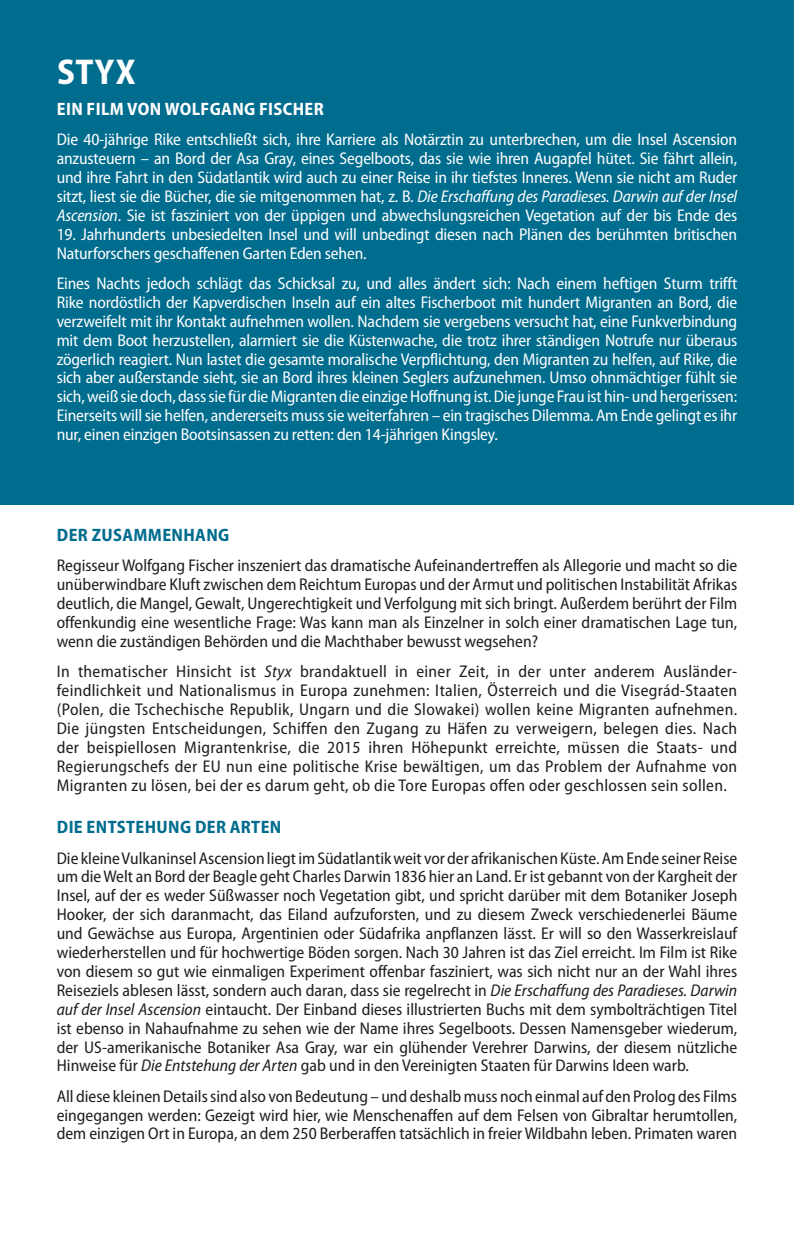
<style>
.page{position:relative;width:794px;height:1248px;background:#fff}
.page>*{position:absolute;margin:0;border:0;box-sizing:border-box;transform-origin:0 0}
.doc_title_1{font:700 semi-condensed 36px "Myriad Pro";color:#fff}
.doc_title_3_bis{font:700 semi-condensed 18px "Myriad Pro";letter-spacing:.02em;color:#fff}
.title_1{font:700 semi-condensed 18px "Myriad Pro";letter-spacing:.02em;color:#006c8e}
.title_1_break{font:700 semi-condensed 18px "Myriad Pro";letter-spacing:.02em;color:#006c8e}
.body{font:semi-condensed 17px/18.8px "Myriad Pro";color:#1d1d1b;text-align:justify}
.body_wh{font:semi-condensed 17px/18.8px "Myriad Pro";letter-spacing:-.01em;color:#fff;text-align:justify}
.s1{font-style:italic}
</style>
<div class="page">
<div style="left:0;top:0;width:794px;height:505px;background:#006c8e"></div>
<p class="doc_title_1" style="left:57px;top:48px;width:80px">STYX</p>
<p class="doc_title_3_bis" style="left:57px;top:97px;width:268px">EIN FILM VON WOLFGANG FISCHER</p>
<p class="body_wh" style="left:57px;top:130px;width:682px">Die 40-jährige Rike entschließt sich, ihre Karriere als Notärztin zu unterbrechen, um die Insel Ascension anzusteuern – an Bord der Asa Gray, eines Segelboots, das sie wie ihren Augapfel hütet. Sie fährt allein, und ihre Fahrt in den Südatlantik wird auch zu einer Reise in ihr tiefstes Inneres. Wenn sie nicht am Ruder sitzt, liest sie die Bücher, die sie mitgenommen hat, z. B. <span class="s1">Die Erschaffung des Paradieses. Darwin auf der Insel Ascension</span>. Sie ist fasziniert von der üppigen und abwechslungsreichen Vegetation auf der bis Ende des</p>
<p class="body_wh" style="left:57px;top:224px;width:682px">19. Jahrhunderts unbesiedelten Insel und will unbedingt diesen nach Plänen des berühmten britischen<br>Naturforschers geschaffenen Garten Eden sehen.</p>
<p class="body_wh" style="left:57px;top:273px;width:682px">Eines Nachts jedoch schlägt das Schicksal zu, und alles ändert sich: Nach einem heftigen Sturm trifft Rike nordöstlich der Kapverdischen Inseln auf ein altes Fischerboot mit hundert Migranten an Bord, die verzweifelt mit ihr Kontakt aufnehmen wollen. Nachdem sie vergebens versucht hat, eine Funkverbindung mit dem Boot herzustellen, alarmiert sie die Küstenwache, die trotz ihrer ständigen Notrufe nur überaus zögerlich reagiert. Nun lastet die gesamte moralische Verpflichtung, den Migranten zu helfen, auf Rike, die sich aber außerstande sieht, sie an Bord ihres kleinen Seglers aufzunehmen. Umso ohnmächtiger fühlt sie sich, weiß sie doch, dass sie für die Migranten die einzige Hoffnung ist. Die junge Frau ist hin- und hergerissen:<br>Einerseits will sie helfen, andererseits muss sie weiterfahren – ein tragisches Dilemma. Am Ende gelingt es ihr nur, einen einzigen Bootsinsassen zu retten: den 14-jährigen Kingsley.</p>
<p class="title_1_break" style="left:57px;top:523px;width:174px">DER ZUSAMMENHANG</p>
<p class="body" style="left:57px;top:556px;width:682px">Regisseur Wolfgang Fischer inszeniert das dramatische Aufeinandertreffen als Allegorie und macht so die unüberwindbare Kluft zwischen dem Reichtum Europas und der Armut und politischen Instabilität Afrikas deutlich, die Mangel, Gewalt, Ungerechtigkeit und Verfolgung mit sich bringt. Außerdem berührt der Film offenkundig eine wesentliche Frage: Was kann man als Einzelner in solch einer dramatischen Lage tun, wenn die zuständigen Behörden und die Machthaber bewusst wegsehen?</p>
<p class="body" style="left:57px;top:661px;width:682px">In thematischer Hinsicht ist <span class="s1">Styx</span> brandaktuell in einer Zeit, in der unter anderem Ausländer&shy;feindlichkeit und Nationalismus in Europa zunehmen: Italien, Österreich und die Visegrád-Staaten (Polen, die Tschechische Republik, Ungarn und die Slowakei) wollen keine Migranten aufnehmen.<br>Die jüngsten Entscheidungen, Schiffen den Zugang zu Häfen zu verweigern, belegen dies. Nach der beispiellosen Migrantenkrise, die 2015 ihren Höhepunkt erreichte, müssen die Staats- und Regierungschefs der EU nun eine politische Krise bewältigen, um das Problem der Aufnahme von Migranten zu lösen, bei der es darum geht, ob die Tore Europas offen oder geschlossen sein sollen.</p>
<p class="title_1" style="left:57px;top:815px;width:226px">DIE ENTSTEHUNG DER ARTEN</p>
<p class="body" style="left:57px;top:848px;width:682px">Die kleine Vulkaninsel Ascension liegt im Südatlantik weit vor der afrikanischen Küste. Am Ende seiner Reise um die Welt an Bord der Beagle geht Charles Darwin 1836 hier an Land. Er ist gebannt von der Kargheit der Insel, auf der es weder Süßwasser noch Vegetation gibt, und spricht darüber mit dem Botaniker Joseph Hooker, der sich daranmacht, das Eiland aufzuforsten, und zu diesem Zweck verschiedenerlei Bäume und Gewächse aus Europa, Argentinien oder Südafrika anpflanzen lässt. Er will so den Wasserkreislauf wiederherstellen und für hochwertige Böden sorgen. Nach 30 Jahren ist das Ziel erreicht. Im Film ist Rike von diesem so gut wie einmaligen Experiment offenbar fasziniert, was sich nicht nur an der Wahl ihres Reiseziels ablesen lässt, sondern auch daran, dass sie regelrecht in <span class="s1">Die Erschaffung des Paradieses. Darwin auf der Insel Ascension</span> eintaucht. Der Einband dieses illustrierten Buchs mit dem symbolträchtigen Titel ist ebenso in Nahaufnahme zu sehen wie der Name ihres Segelboots. Dessen Namensgeber wiederum, der US-amerikanische Botaniker Asa Gray, war ein glühender Verehrer Darwins, der diesem nützliche Hinweise für <span class="s1">Die Entstehung der Arten</span> gab und in den Vereinigten Staaten für Darwins Ideen warb.</p>
<p class="body" style="left:57px;top:1086px;width:682px">All diese kleinen Details sind also von Bedeutung – und deshalb muss noch einmal auf den Prolog des Films eingegangen werden: Gezeigt wird hier, wie Menschenaffen auf dem Felsen von Gibraltar herumtollen, dem einzigen Ort in Europa, an dem 250 Berberaffen tatsächlich in freier Wildbahn leben. Primaten waren</p>
</div>
